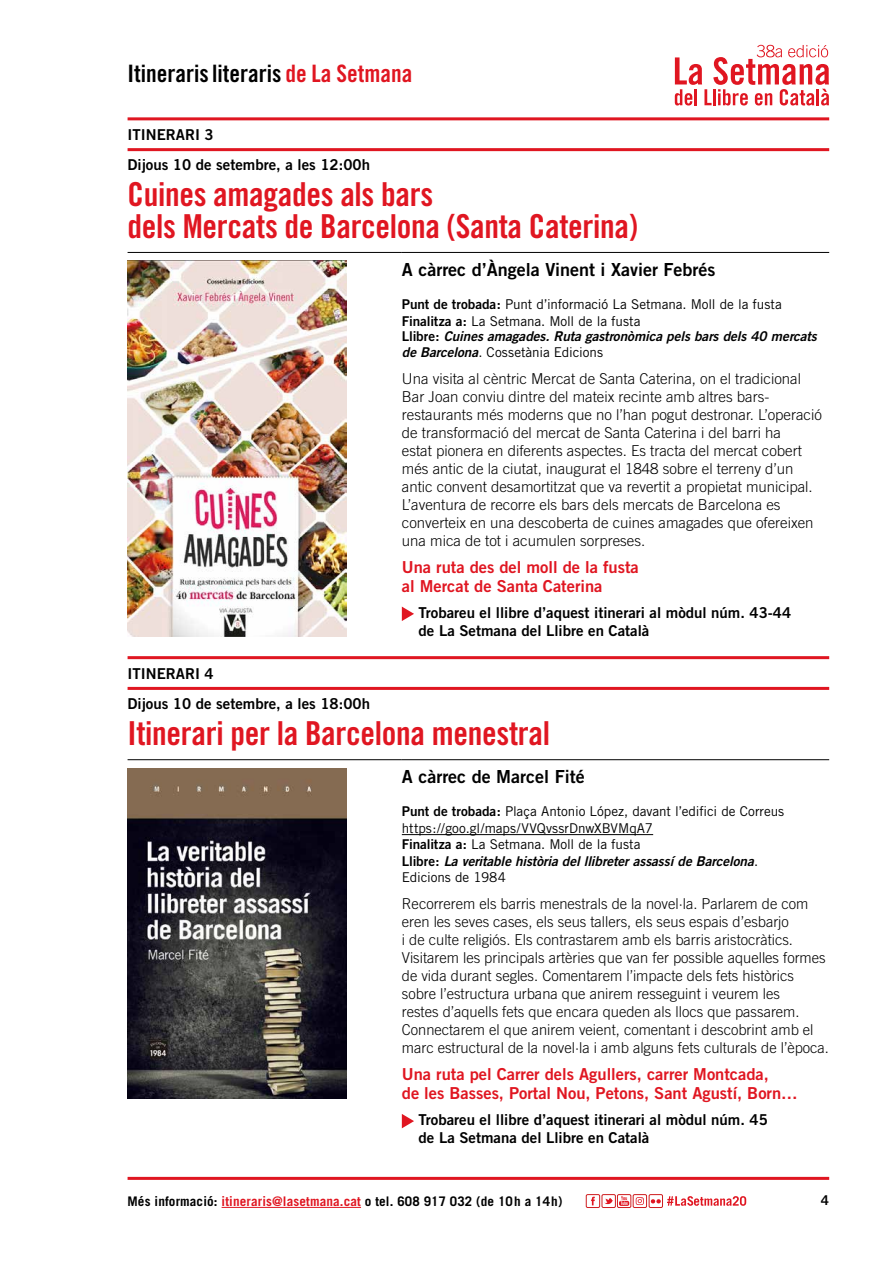
<style>
.page{position:relative;width:893px;height:1263px;background:#fff}
.page>*{position:absolute;margin:0;border:0;box-sizing:border-box;transform-origin:0 0}
.t1{font:33px/31.5px "Trade Gothic Bold Cond Twenty";letter-spacing:-.01em;color:#e01621}
.t2{font:24px "Trade Gothic Bold Cond Twenty";color:#000}
.t3{font:18px "Trade Gothic Bold Two";color:#000}
.t4{font:16.5px/18.8px "Trade Gothic Bold Two";color:#e01621}
.t5{font:300 15px/18px "Trade Gothic";color:#000}
.t6{font:15px/30.8px "Trade Gothic Bold Two";color:#000}
.t7{font:13.5px/16.5px "Trade Gothic";letter-spacing:-.005em;color:#000}
.t8{font:italic 13.5px "Trade Gothic Bold Two";letter-spacing:-.01em;color:#000}
.t9{font:13.5px "Trade Gothic Bold Two";color:#000}
.t10{font:700 13.2px "Trade Gothic";letter-spacing:.01em;color:#000}
.s1{color:#e01621}
.s2{font-family:"Trade Gothic Bold Two"}
.s3{font-style:normal}
.s4{font-family:"Trade Gothic Bold Two";font-style:italic}
.s5{font-family:"Trade Gothic";font-style:normal}
</style>
<div class="page">
<hr style="left:222px;top:1207px;width:139px;height:1px;background:#e01621">
<svg style="left:667px;top:1196px;width:79px;height:10px"></svg>
<div style="left:586px;top:1194px;width:14px;height:14px;border:1px solid #cf1c1f"></div>
<svg style="left:591px;top:1197px;width:4px;height:8px"></svg>
<div style="left:602px;top:1194px;width:14px;height:14px;border:1px solid #cf1c1f"></div>
<svg style="left:604px;top:1198px;width:9px;height:6px"></svg>
<div style="left:617px;top:1194px;width:14px;height:14px;border:1px solid #cf1c1f"></div>
<svg style="left:619px;top:1196px;width:10px;height:10px"></svg>
<div style="left:633px;top:1194px;width:14px;height:14px;border:1px solid #cf1c1f"></div>
<svg style="left:636px;top:1197px;width:8px;height:8px"></svg>
<div style="left:649px;top:1194px;width:14px;height:14px;border:1px solid #cf1c1f"></div>
<svg style="left:651px;top:1199px;width:10px;height:4px"></svg>
<svg style="left:675px;top:45px;width:154px;height:60px"></svg>
<hr style="left:128px;top:1177px;width:701px;height:3px;background:#e01621">
<hr style="left:128px;top:117px;width:701px;height:3px;background:#e01621">
<hr style="left:128px;top:148px;width:701px;height:3px;background:#e01621">
<hr style="left:128px;top:656px;width:701px;height:3px;background:#e01621">
<hr style="left:128px;top:687px;width:701px;height:3px;background:#e01621">
<hr style="left:128px;top:252px;width:274px;height:1px;background:#000">
<hr style="left:402px;top:252px;width:427px;height:1px;background:#000">
<img style="left:128px;top:261px;width:219px;height:375px">
<svg style="left:402px;top:607px;width:12px;height:14px"></svg>
<hr style="left:128px;top:759px;width:274px;height:1px;background:#000">
<hr style="left:402px;top:759px;width:427px;height:1px;background:#000">
<img style="left:128px;top:768px;width:219px;height:331px">
<hr style="left:402px;top:834px;width:251px;height:1px;background:#000">
<svg style="left:402px;top:1114px;width:12px;height:14px"></svg>
<h2 class="t2" style="left:128px;top:59px;width:286px">Itineraris literaris <span class="s1">de La Setmana</span></h2>
<p class="t6" style="left:128px;top:119px;width:244px">ITINERARI 3<br>Dijous 10 de setembre, a les 12:00h</p>
<h1 class="t1" style="left:128px;top:178px;width:512px">Cuines amagades als bars<br>dels Mercats de Barcelona (Santa Caterina)</h1>
<p class="t3" style="left:402px;top:258px;width:315px">A càrrec d’Àngela Vinent i Xavier Febrés</p>
<p class="t7" style="left:402px;top:296px;width:381px"><span class="s2">Punt de trobada:</span> Punt d’informació La Setmana. Moll de la fusta<br><span class="s2">Finalitza a:</span> La Setmana. Moll de la fusta</p>
<p class="t8" style="left:402px;top:327px;width:416px"><span class="s3">Llibre:</span> Cuines amagades. Ruta gastronòmica pels bars dels 40 mercats</p>
<p class="t7" style="left:402px;top:344px;width:203px"><span class="s4">de Barcelona</span>. Cossetània Edicions</p>
<p class="t5" style="left:402px;top:369px;width:422px">Una visita al cèntric Mercat de Santa Caterina, on el tradicional Bar Joan conviu dintre del mateix recinte amb altres bars&shy;restaurants més moderns que no l’han pogut destronar. L’operació de transformació del mercat de Santa Caterina i del barri ha<br>estat pionera en diferents aspectes. Es tracta del mercat cobert més antic de la ciutat, inaugurat el 1848 sobre el terreny d’un antic convent desamortitzat que va revertit a propietat municipal.<br>L’aventura de recorre els bars dels mercats de Barcelona es converteix en una descoberta de cuines amagades que ofereixen una mica de tot i acumulen sorpreses.</p>
<p class="t4" style="left:402px;top:557px;width:238px">Una ruta des del moll de la fusta al Mercat de Santa Caterina</p>
<p class="t6" style="left:419px;top:603px;width:374px;line-height:18px">Trobareu el llibre d’aquest itinerari al mòdul núm. 43-44 de La Setmana del Llibre en Català</p>
<p class="t6" style="left:128px;top:657px;width:244px">ITINERARI 4<br>Dijous 10 de setembre, a les 18:00h</p>
<h1 class="t1" style="left:128px;top:717px;width:424px">Itinerari per la Barcelona menestral</h1>
<p class="t3" style="left:402px;top:765px;width:184px">A càrrec de Marcel Fité</p>
<p class="t7" style="left:402px;top:803px;width:384px"><span class="s2">Punt de trobada:</span> Plaça Antonio López, davant l’edifici de Correus https://goo.gl/maps/VVQvssrDnwXBVMqA7<br><span class="s2">Finalitza a:</span> La Setmana. Moll de la fusta</p>
<p class="t8" style="left:402px;top:853px;width:358px"><span class="s3">Llibre:</span> La veritable història del llibreter assassí de Barcelona<span class="s5">.</span></p>
<p class="t7" style="left:402px;top:869px;width:106px">Edicions de 1984</p>
<p class="t5" style="left:402px;top:894px;width:429px">Recorrerem els barris menestrals de la novel·la. Parlarem de com eren les seves cases, els seus tallers, els seus espais d’esbarjo<br>i de culte religiós. Els contrastarem amb els barris aristocràtics.<br>Visitarem les principals artèries que van fer possible aquelles formes de vida durant segles. Comentarem l’impacte dels fets històrics sobre l’estructura urbana que anirem resseguint i veurem les<br>restes d’aquells fets que encara queden als llocs que passarem.<br>Connectarem el que anirem veient, comentant i descobrint amb el marc estructural de la novel·la i amb alguns fets culturals de l’època.</p>
<p class="t4" style="left:402px;top:1064px;width:397px">Una ruta pel Carrer dels Agullers, carrer Montcada,<br>de les Basses, Portal Nou, Petons, Sant Agustí, Born…</p>
<p class="t6" style="left:419px;top:1111px;width:351px;line-height:18px">Trobareu el llibre d’aquest itinerari al mòdul núm. 45 de La Setmana del Llibre en Català</p>
<p class="t10" style="left:128px;top:1193px;width:436px">Més informació: <span class="s1">itineraris@lasetmana.cat</span> o tel. 608 917 032 (de 10h a 14h)</p>
<p class="t9" style="left:821px;top:1192px;width:10px">4</p>
</div>
